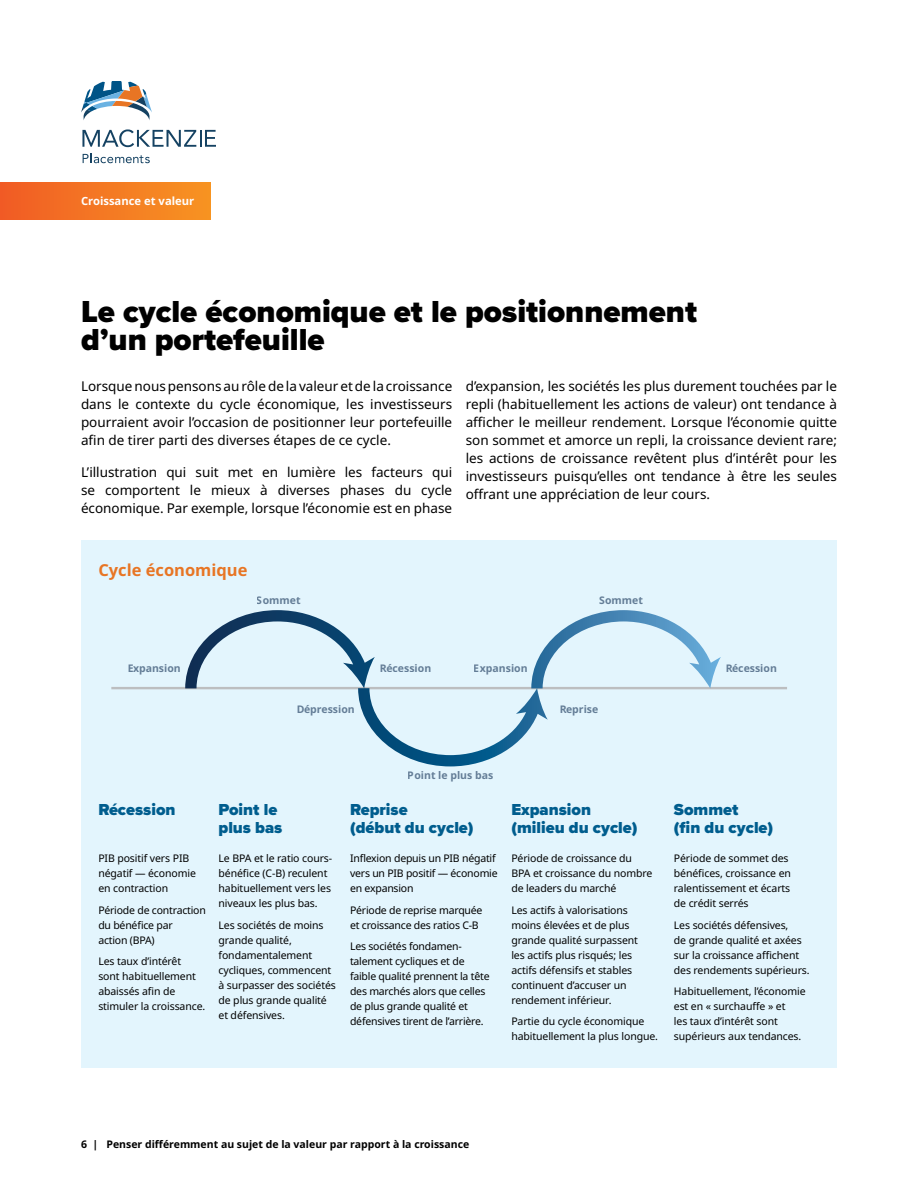
<style>
.page{position:relative;width:918px;height:1188px;background:#fff}
.page>*{position:absolute;margin:0;border:0;box-sizing:border-box;transform-origin:0 0}
.t1{font:900 31.5px/28.5px "Proxima Nova";color:#000}
.graphs-blue-prox{font:900 16.5px/18px "Proxima Nova";color:#005d8e}
.H4-orange{font:700 16.5px "Noto Sans";color:#e87524}
.body{font:13.5px/18px "Noto Sans";color:#000;text-align:justify}
.t2{font:700 11.25px "Noto Sans";color:#fff}
.body-8pt{font:10.5px/15px "Noto Sans";letter-spacing:-.01em;color:#000}
.t3{font:700 10.5px "Noto Sans";color:#0f2d52}
.t4{font:700 10.5px "Noto Sans";color:#000}
</style>
<div class="page">
<div style="left:81px;top:540px;width:756px;height:527px;background:#e3f5fd"></div>
<div style="left:0;top:183px;width:211px;height:37px;background:linear-gradient(to right,#f15c25,#f79422)"></div>
<svg style="left:81px;top:81px;width:71px;height:39px"></svg>
<svg style="left:82px;top:129px;width:134px;height:18px"></svg>
<svg style="left:83px;top:153px;width:67px;height:10px"></svg>
<hr style="left:111px;top:687px;width:676px;height:2px;background:#bcbec0">
<svg style="left:185px;top:610px;width:536px;height:156px"></svg>
<p class="t2" style="left:81px;top:193px;width:115px">Croissance et valeur</p>
<h2 class="t1" style="left:81px;top:297px;width:618px">Le cycle économique et le positionnement d’un portefeuille</h2>
<p class="body" style="left:81px;top:378px;width:373px">Lorsque nous pensons au rôle de la valeur et de la croissance dans le contexte du cycle économique, les investisseurs pourraient avoir l’occasion de positionner leur portefeuille afin de tirer parti des diverses étapes de ce cycle.</p>
<p class="body" style="left:81px;top:463px;width:373px">L’illustration qui suit met en lumière les facteurs qui se comportent le mieux à diverses phases du cycle économique. Par exemple, lorsque l’économie est en phase</p>
<p class="body" style="left:466px;top:378px;width:373px">d’expansion, les sociétés les plus durement touchées par le repli (habituellement les actions de valeur) ont tendance à afficher le meilleur rendement. Lorsque l’économie quitte son sommet et amorce un repli, la croissance devient rare; les actions de croissance revêtent plus d’intérêt pour les investisseurs puisqu’elles ont tendance à être les seules offrant une appréciation de leur cours.</p>
<p class="H4-orange" style="left:98px;top:558px;width:151px">Cycle économique</p>
<p class="t3" style="left:257px;top:593px;width:45px">Sommet</p>
<p class="t3" style="left:599px;top:593px;width:45px">Sommet</p>
<p class="t3" style="left:127px;top:660px;width:55px">Expansion</p>
<p class="t3" style="left:379px;top:660px;width:53px">Récession</p>
<p class="t3" style="left:474px;top:660px;width:55px">Expansion</p>
<p class="t3" style="left:725px;top:660px;width:53px">Récession</p>
<p class="t3" style="left:296px;top:701px;width:60px">Dépression</p>
<p class="t3" style="left:559px;top:701px;width:41px">Reprise</p>
<p class="graphs-blue-prox" style="left:98px;top:801px;width:79px">Récession</p>
<p class="body-8pt" style="left:98px;top:851px;width:99px">PIB positif vers PIB négatif — économie en contraction</p>
<p class="body-8pt" style="left:98px;top:903px;width:109px">Période de contraction du bénéfice par<br>action (BPA)</p>
<p class="body-8pt" style="left:98px;top:954px;width:108px">Les taux d’intérêt<br>sont habituellement abaissés afin de stimuler la croissance.</p>
<p class="graphs-blue-prox" style="left:219px;top:801px;width:65px">Point le plus bas</p>
<p class="body-8pt" style="left:219px;top:851px;width:115px">Le BPA et le ratio cours&shy;bénéfice (C-B) reculent habituellement vers les niveaux les plus bas.</p>
<p class="body-8pt" style="left:219px;top:918px;width:119px">Les sociétés de moins grande qualité, fondamentalement cycliques, commencent à surpasser des sociétés de plus grande qualité et défensives.</p>
<p class="t3" style="left:408px;top:768px;width:87px">Point le plus bas</p>
<p class="graphs-blue-prox" style="left:350px;top:801px;width:125px">Reprise<br>(début du cycle)</p>
<p class="body-8pt" style="left:350px;top:851px;width:149px">Inflexion depuis un PIB négatif vers un PIB positif — économie en expansion</p>
<p class="body-8pt" style="left:350px;top:903px;width:134px">Période de reprise marquée et croissance des ratios C-B</p>
<p class="body-8pt" style="left:350px;top:939px;width:141px">Les sociétés fondamen&shy;talement cycliques et de faible qualité prennent la tête des marchés alors que celles de plus grande qualité et défensives tirent de l’arrière.</p>
<p class="graphs-blue-prox" style="left:511px;top:801px;width:128px">Expansion (milieu du cycle)</p>
<p class="body-8pt" style="left:511px;top:851px;width:143px">Période de croissance du<br>BPA et croissance du nombre de leaders du marché</p>
<p class="body-8pt" style="left:511px;top:903px;width:128px">Les actifs à valorisations moins élevées et de plus grande qualité surpassent les actifs plus risqués; les actifs défensifs et stables continuent d’accuser un rendement inférieur.</p>
<p class="body-8pt" style="left:511px;top:1014px;width:148px">Partie du cycle économique habituellement la plus longue.</p>
<p class="graphs-blue-prox" style="left:674px;top:801px;width:101px">Sommet<br>(fin du cycle)</p>
<p class="body-8pt" style="left:674px;top:851px;width:119px">Période de sommet des bénéfices, croissance en ralentissement et écarts de crédit serrés</p>
<p class="body-8pt" style="left:674px;top:918px;width:137px">Les sociétés défensives,<br>de grande qualité et axées sur la croissance affichent des rendements supérieurs.</p>
<p class="body-8pt" style="left:674px;top:984px;width:133px">Habituellement, l’économie est en « surchauffe » et<br>les taux d’intérêt sont supérieurs aux tendances.</p>
<p class="t4" style="left:81px;top:1136px;width:390px">6 | Penser différemment au sujet de la valeur par rapport à la croissance</p>
</div>
